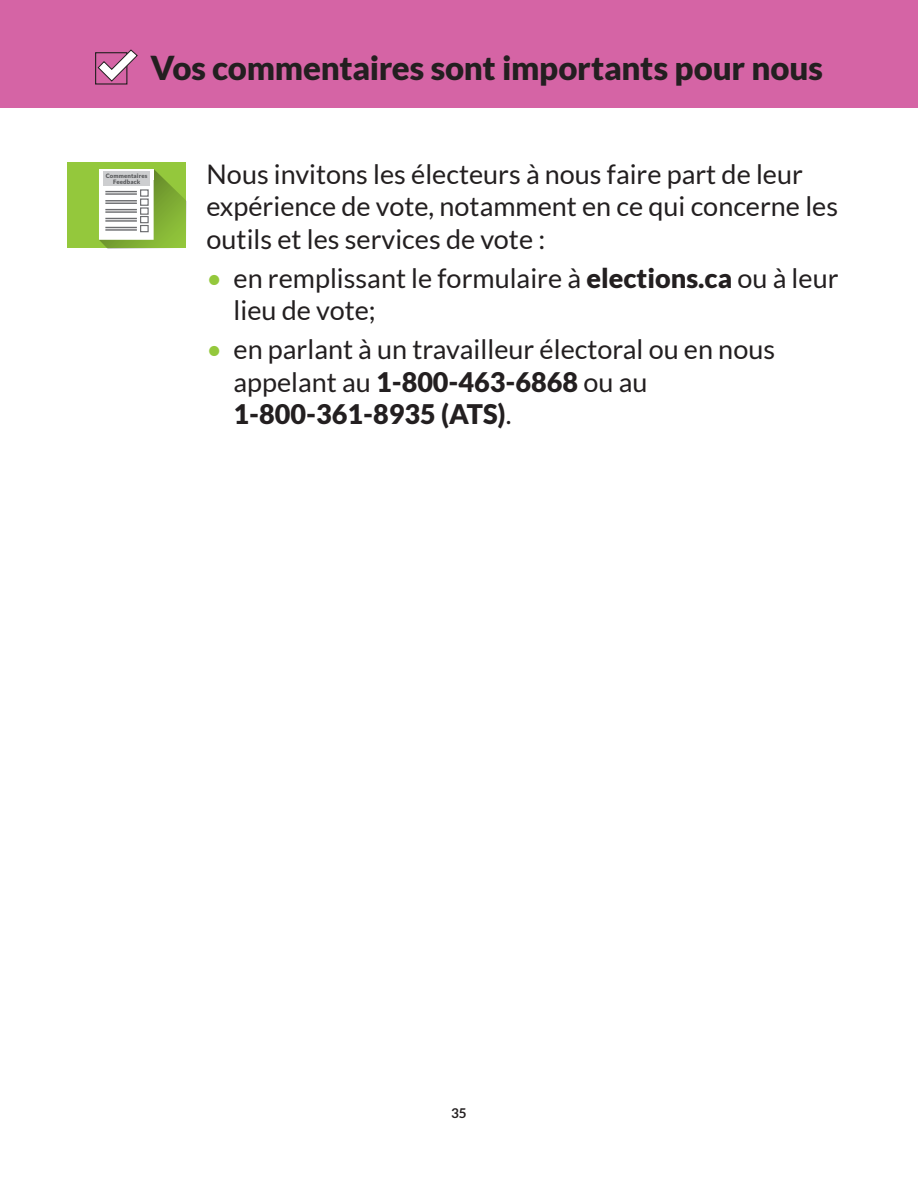
<style>
.page{position:relative;width:918px;height:1188px;background:#fff}
.page>*{position:absolute;margin:0;border:0;box-sizing:border-box;transform-origin:0 0}
.Heading_x{font:900 33px "Lato";letter-spacing:-.005em;color:#231f20}
.Body_text_good{font:27px/32.4px "Lato";color:#231f20}
.t1{font:700 13.5px "Lato";color:#231f20}
.t2{font:900 6px/6px "Lato";letter-spacing:.02em;color:#57585a;text-align:center}
.s1{color:#94c83c}
.s2{font-weight:900}
</style>
<div class="page">
<div style="left:67px;top:163px;width:119px;height:85px;background:#94c83c"></div>
<svg style="left:99px;top:169px;width:87px;height:79px"></svg>
<hr style="left:106px;top:191px;width:30px;height:1px;background:#6c6d70">
<hr style="left:106px;top:193px;width:30px;height:2px;background:#6c6d70">
<hr style="left:106px;top:200px;width:30px;height:1px;background:#6c6d70">
<hr style="left:106px;top:203px;width:30px;height:1px;background:#6c6d70">
<hr style="left:106px;top:209px;width:30px;height:1px;background:#6c6d70">
<hr style="left:106px;top:211px;width:30px;height:2px;background:#6c6d70">
<hr style="left:106px;top:218px;width:30px;height:1px;background:#6c6d70">
<hr style="left:106px;top:220px;width:30px;height:2px;background:#6c6d70">
<hr style="left:106px;top:227px;width:30px;height:1px;background:#6c6d70">
<hr style="left:106px;top:229px;width:30px;height:2px;background:#6c6d70">
<div style="left:103px;top:171px;width:47px;height:14px;background:#cdced0"></div>
<div style="left:0;top:0;width:918px;height:108px;background:#d564a5"></div>
<div style="left:95px;top:52px;width:32px;height:33px;border:1px solid #231f20"></div>
<svg style="left:97px;top:49px;width:41px;height:33px"></svg>
<div style="left:103px;top:172px;width:47px;height:14px;background:#cdced0"></div>
<p class="Heading_x" style="left:150px;top:49px;width:674px">Vos commentaires sont importants pour nous</p>
<p class="t2" style="left:106px;top:172px;width:43px">Feedback<br>Commentaires</p>
<p class="t2" style="left:106px;top:173px;width:43px">Commentaires<br>Feedback</p>
<p class="Body_text_good" style="left:207px;top:158px;width:633px">Nous invitons les électeurs à nous faire part de leur expérience de vote, notamment en ce qui concerne les outils et les services de vote :</p>
<p class="Body_text_good" style="left:234px;top:262px;width:607px;text-indent:-27px"><span class="s1">•</span> en remplissant le formulaire à <span class="s2">elections.ca</span> ou à leur lieu de vote;</p>
<p class="Body_text_good" style="left:234px;top:333px;width:543px;text-indent:-27px"><span class="s1">•</span> en parlant à un travailleur électoral ou en nous appelant au <span class="s2">1-800-463-6868</span> ou au<br><span class="s2">1-800-361-8935 (ATS)</span>.</p>
<p class="t1" style="left:451px;top:1105px;width:17px">35</p>
</div>
